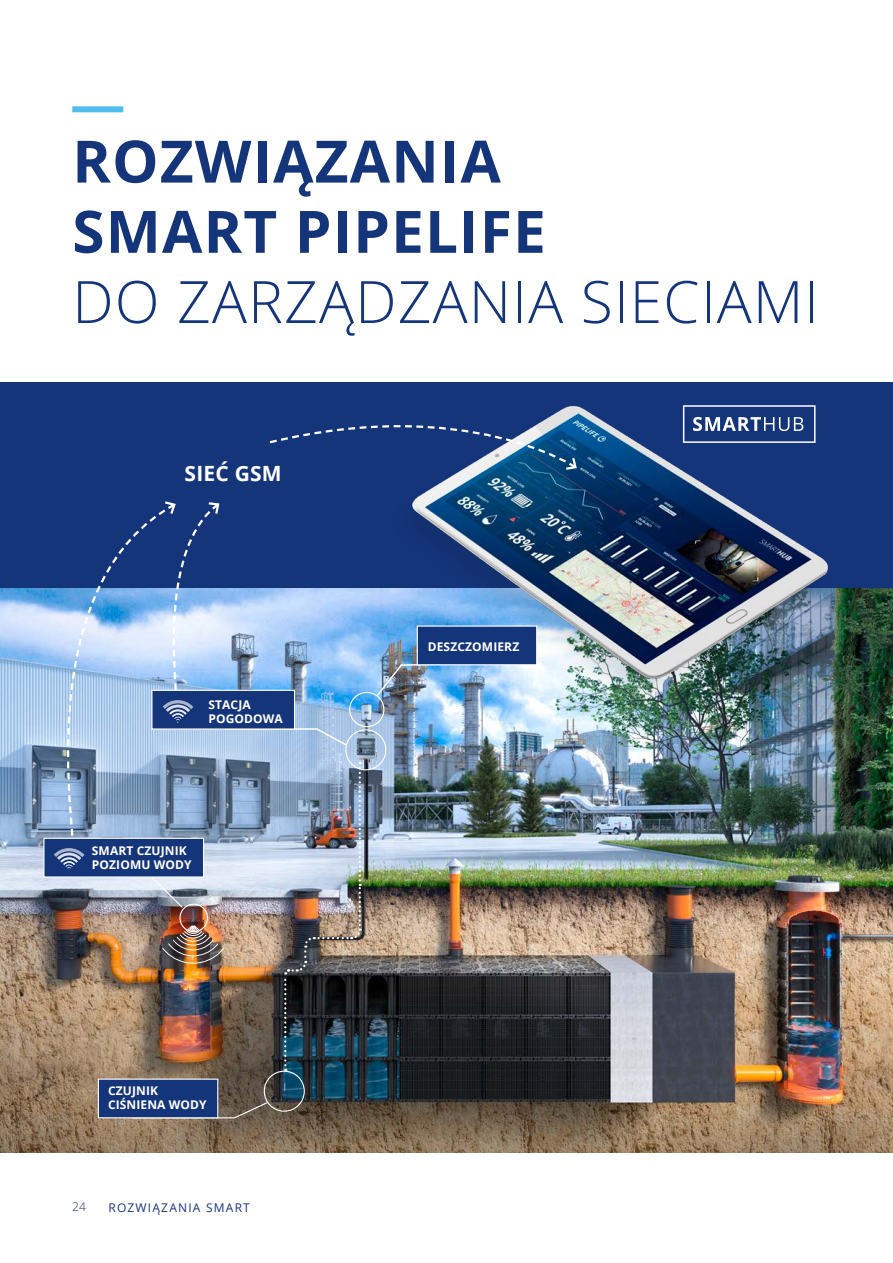
<style>
.page{position:relative;width:893px;height:1263px;background:#fff}
.page>*{position:absolute;margin:0;border:0;box-sizing:border-box;transform-origin:0 0}
.t1{font:700 58.5px/70.2px "Open Sans";letter-spacing:.02em;color:#15357b}
.t2{font:300 58.5px "Open Sans";letter-spacing:.02em;color:#15357b}
.t3{font:700 21px "Open Sans";letter-spacing:.01em;color:#fff}
.t4{font:700 12px/13.5px "Open Sans";letter-spacing:.01em;color:#fff}
.t5{font:12px "Open Sans";letter-spacing:.1em;color:#15357b}
.t6{font:300 12px "Open Sans";color:#15357b}
</style>
<div class="page">
<div style="left:0;top:382px;width:893px;height:288px;background:#15357b"></div>
<div style="left:72px;top:106px;width:51px;height:6px;background:#4fbeee"></div>
<img style="left:0;top:589px;width:893px;height:563px">
<img style="left:154px;top:925px;width:78px;height:39px">
<div style="left:264px;top:1071px;width:41px;height:41px;border:1px solid #fff;border-radius:50%"></div>
<div style="left:345px;top:729px;width:41px;height:41px;border:1px solid #fff;border-radius:50%"></div>
<div style="left:349px;top:692px;width:35px;height:35px;border:1px solid #fff;border-radius:50%"></div>
<svg style="left:132px;top:1101px;width:136px;height:18px"></svg>
<svg style="left:375px;top:662px;width:12px;height:35px"></svg>
<div style="left:98px;top:1078px;width:120px;height:40px;background:#15357b;border:1px solid #fff"></div>
<img style="left:283px;top:762px;width:79px;height:309px">
<svg style="left:223px;top:727px;width:125px;height:20px;background:#b0cae9"></svg>
<div style="left:179px;top:904px;width:29px;height:28px;border:1px solid #fff;border-radius:50%"></div>
<div style="left:43px;top:838px;width:161px;height:39px;background:#15357b;border:1px solid #fff"></div>
<div style="left:151px;top:690px;width:144px;height:39px;background:#15357b;border:1px solid #fff"></div>
<svg style="left:47px;top:848px;width:137px;height:61px"></svg>
<svg style="left:177px;top:700px;width:16px;height:22px"></svg>
<div style="left:387px;top:405px;width:450px;height:308px;background:#000;opacity:.1"></div>
<img style="left:394px;top:405px;width:455px;height:292px">
<svg style="left:269px;top:405px;width:309px;height:66px"></svg>
<svg style="left:40px;top:511px;width:137px;height:327px"></svg>
<svg style="left:161px;top:501px;width:60px;height:191px"></svg>
<svg style="left:683px;top:405px;width:133px;height:38px"></svg>
<h1 class="t1" style="left:72px;top:125px;width:475px">ROZWIĄZANIA<br>SMART PIPELIFE</h1>
<h1 class="t2" style="left:72px;top:262px;width:748px">DO ZARZĄDZANIA SIECIAMI</h1>
<h2 class="t3" style="left:185px;top:458px;width:99px">SIEĆ GSM</h2>
<p class="t4" style="left:208px;top:698px;width:76px">STACJA<br>POGODOWA</p>
<p class="t4" style="left:92px;top:844px;width:101px">SMART CZUJNIK<br>POZIOMU WODY</p>
<p class="t4" style="left:108px;top:1084px;width:100px">CZUJNIK<br>CIŚNIENA WODY</p>
<p class="t6" style="left:72px;top:1199px;width:15px">24</p>
<p class="t5" style="left:108px;top:1199px;width:143px">ROZWIĄZANIA SMART</p>
<p class="t4" style="left:428px;top:639px;width:93px">DESZCZOMIERZ</p>
</div>
